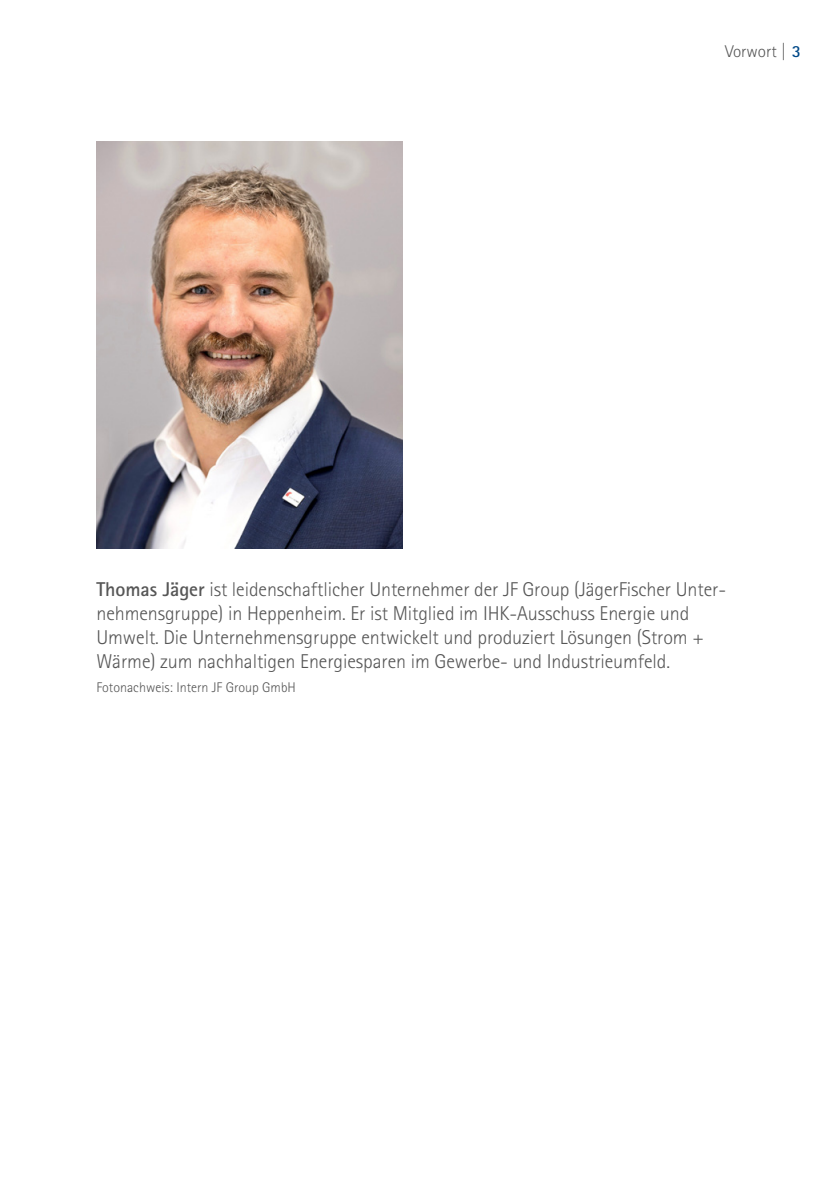
<style>
.page{position:relative;width:840px;height:1191px;background:#fff}
.page>*{position:absolute;margin:0;border:0;box-sizing:border-box;transform-origin:0 0}
.t1{font:300 20px/24px "Agfa Rotis Sans Serif";letter-spacing:-.005em;color:#565656}
.t2{font:300 17px "Agfa Rotis Sans Serif";color:#565656}
.t3{font:300 14px "Agfa Rotis Sans Serif";color:#565656}
.s1{font-weight:700;color:#004988}
.s2{font-weight:700}
</style>
<div class="page">
<img style="left:96px;top:142px;width:307px;height:406px">
<p class="t2" style="left:724px;top:42px;width:77px">Vorwort | <span class="s1">3</span></p>
<p class="t1" style="left:96px;top:577px;width:630px"><span class="s2">Thomas Jäger</span> ist leidenschaftlicher Unternehmer der JF Group (JägerFischer Unter&shy;nehmensgruppe) in Heppenheim. Er ist Mitglied im IHK-Ausschuss Energie und Umwelt. Die Unternehmensgruppe entwickelt und produziert Lösungen (Strom + Wärme) zum nachhaltigen Energiesparen im Gewerbe- und Industrieumfeld.</p>
<p class="t3" style="left:96px;top:679px;width:201px">Fotonachweis: Intern JF Group GmbH</p>
</div>
